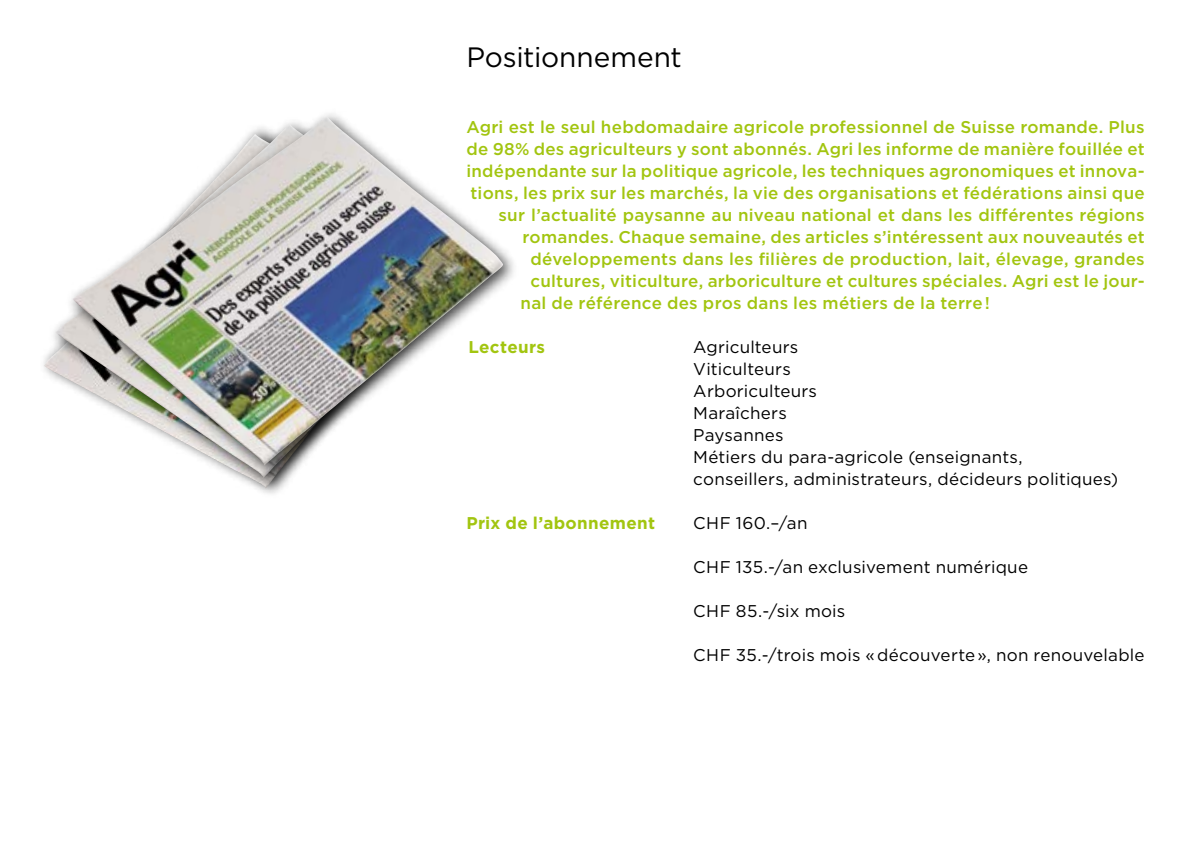
<style>
.page{position:relative;width:1191px;height:842px;background:#fff}
.page>*{position:absolute;margin:0;border:0;box-sizing:border-box;transform-origin:0 0}
.t1{font:28px "Gotham";letter-spacing:-.01em;color:#000}
.t2{font:500 17px "Gotham";letter-spacing:.015em;color:#a2c510}
.t3{font:17px/22px "Gotham";letter-spacing:.015em;color:#000}
.t4{font:700 17px "Gotham";letter-spacing:.02em;color:#a2c510}
</style>
<div class="page">
<div style="left:48px;top:117px;width:448px;height:376px;background:#000;opacity:.75"></div>
<img style="left:55px;top:124px;width:11px;height:354px">
<div style="left:66px;top:109px;width:453px;height:372px;background:#000;opacity:.75"></div>
<img style="left:72px;top:117px;width:432px;height:348px">
<h1 class="t1" style="left:466px;top:40px;width:217px">Positionnement</h1>
<p class="t2" style="left:466px;top:116px;width:679px">Agri est le seul hebdomadaire agricole professionnel de Suisse romande. Plus</p>
<p class="t2" style="left:466px;top:138px;width:680px">de 98% des agriculteurs y sont abonnés. Agri les informe de manière fouillée et</p>
<p class="t2" style="left:466px;top:160px;width:680px">indépendante sur la politique agricole, les techniques agronomiques et innova-</p>
<p class="t2" style="left:470px;top:182px;width:676px">tions, les prix sur les marchés, la vie des organisations et fédérations ainsi que</p>
<p class="t2" style="left:498px;top:204px;width:647px">sur l’actualité paysanne au niveau national et dans les différentes régions</p>
<p class="t2" style="left:522px;top:226px;width:624px">romandes. Chaque semaine, des articles s’intéressent aux nouveautés et</p>
<p class="t2" style="left:530px;top:248px;width:616px">développements dans les filières de production, lait, élevage, grandes</p>
<p class="t2" style="left:530px;top:270px;width:616px">cultures, viticulture, arboriculture et cultures spéciales. Agri est le jour-</p>
<p class="t2" style="left:520px;top:292px;width:471px">nal de référence des pros dans les métiers de la terre !</p>
<p class="t4" style="left:468px;top:336px;width:78px">Lecteurs</p>
<p class="t3" style="left:693px;top:336px;width:426px">Agriculteurs<br>Viticulteurs<br>Arboriculteurs<br>Maraîchers<br>Paysannes<br>Métiers du para-agricole (enseignants, conseillers, administrateurs, décideurs politiques)</p>
<p class="t4" style="left:466px;top:512px;width:190px">Prix de l’abonnement</p>
<p class="t3" style="left:693px;top:512px;width:116px">CHF 160.–/an</p>
<p class="t3" style="left:693px;top:556px;width:336px">CHF 135.-/an exclusivement numérique</p>
<p class="t3" style="left:693px;top:600px;width:153px">CHF 85.-/six mois</p>
<p class="t3" style="left:693px;top:644px;width:453px">CHF 35.-/trois mois « découverte », non renouvelable</p>
</div>
